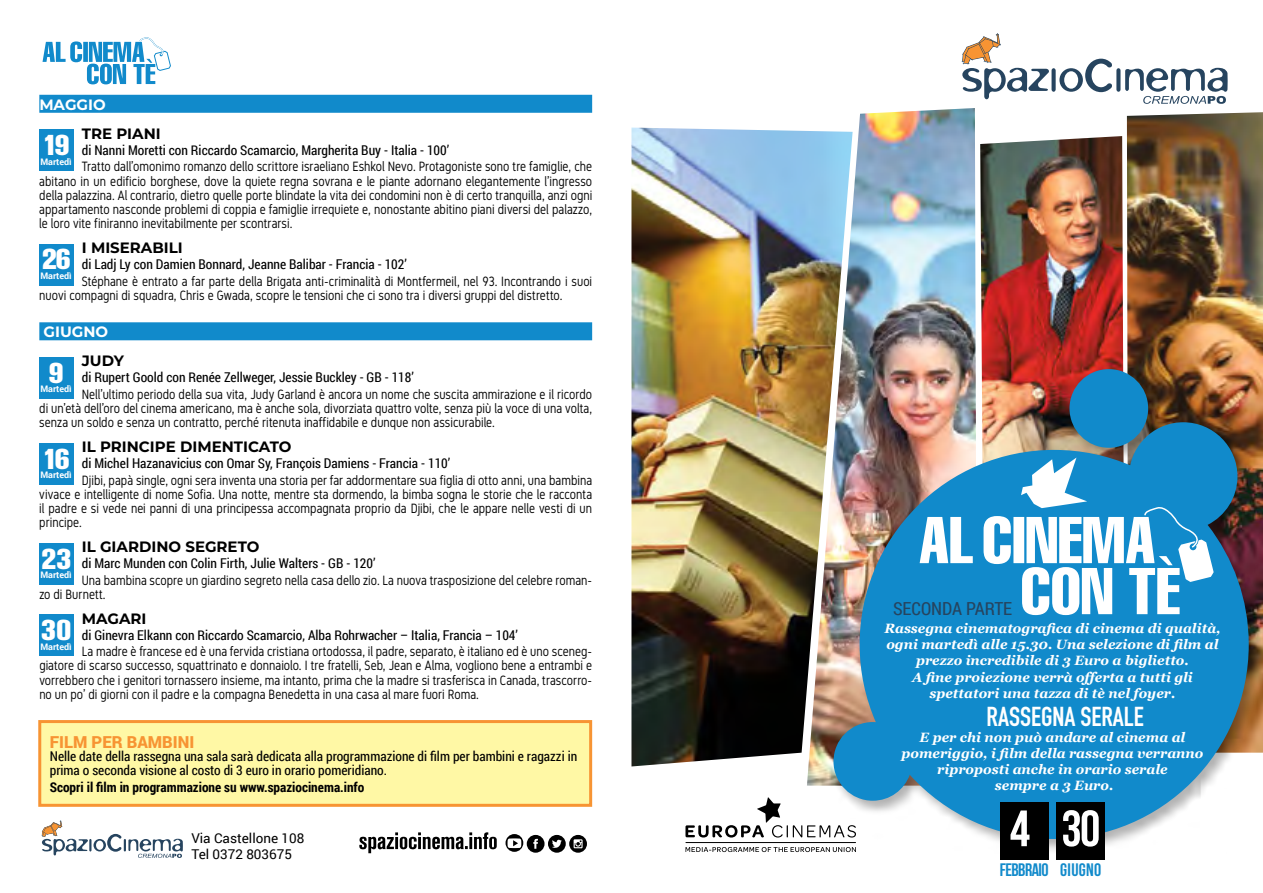
<style>
.page{position:relative;width:1263px;height:893px;background:#fff}
.page>*{position:absolute;margin:0;border:0;box-sizing:border-box;transform-origin:0 0}
.t1{font:700 51px "Bebas Neue";color:#fff}
.t2{font:800 28.5px "Akzidenz Grotesk BE";letter-spacing:-.04em;color:#fff}
.t3{font:700 27px "DIN Condensed";color:#fff}
.t4{font:700 18px "Bebas Neue";letter-spacing:-.03em;color:#118acb}
.t5{font:18px "Roboto Condensed";color:#26445f}
.t6{font:900 16.5px "Roboto";color:#f79433}
.t7{font:700 15px "Montserrat";color:#000}
.t8{font:700 15px "Montserrat";color:#fff}
.t9{font:13.5px/14.2px "Gidole";color:#000;text-align:justify;scale:.9 1}
.t10{font:13.5px/13.5px "Roboto Condensed";color:#000}
.t11{font:italic 700 13.5px/16.2px "Georgia";color:#fff;text-align:center}
.t12{font:700 13.5px "Roboto Condensed";color:#000}
.t13{font:13.5px/16.2px "Roboto";color:#000}
.t14{font:700 9px "Roboto";color:#fff}
</style>
<div class="page">
<img style="left:631px;top:128px;width:176px;height:638px">
<img style="left:807px;top:108px;width:169px;height:678px">
<img style="left:980px;top:136px;width:144px;height:232px">
<img style="left:1127px;top:112px;width:136px;height:256px">
<div style="left:832px;top:368px;width:431px;height:485px;background:#000;opacity:.3"></div>
<img style="left:833px;top:369px;width:416px;height:470px">
<svg style="left:685px;top:797px;width:171px;height:40px"></svg>
<hr style="left:685px;top:842px;width:171px;height:1px;background:#000">
<svg style="left:685px;top:847px;width:171px;height:5px"></svg>
<div style="left:1000px;top:802px;width:48px;height:58px;background:#000"></div>
<div style="left:1056px;top:802px;width:49px;height:58px;background:#000"></div>
<svg style="left:41px;top:820px;width:142px;height:38px"></svg>
<svg style="left:961px;top:33px;width:267px;height:71px"></svg>
<div style="left:39px;top:95px;width:553px;height:18px;background:#118acb"></div>
<div style="left:39px;top:322px;width:553px;height:18px;background:#118acb"></div>
<div style="left:39px;top:130px;width:34px;height:41px;background:#118acb"></div>
<div style="left:39px;top:244px;width:34px;height:41px;background:#118acb"></div>
<div style="left:39px;top:357px;width:34px;height:42px;background:#118acb"></div>
<div style="left:39px;top:443px;width:34px;height:41px;background:#118acb"></div>
<div style="left:39px;top:543px;width:34px;height:41px;background:#118acb"></div>
<div style="left:39px;top:614px;width:34px;height:42px;background:#118acb"></div>
<svg style="left:920px;top:458px;width:296px;height:157px"></svg>
<div style="left:40px;top:722px;width:551px;height:83px;background:#fff8a5"></div>
<div style="left:38px;top:720px;width:554px;height:87px;border:3px solid #f79433"></div>
<svg style="left:43px;top:37px;width:128px;height:47px"></svg>
<svg style="left:359px;top:832px;width:138px;height:21px"></svg>
<svg style="left:505px;top:834px;width:82px;height:19px"></svg>
<p class="t8" style="left:39px;top:94px;width:68px">MAGGIO</p>
<h2 class="t2" style="left:43px;top:129px;width:28px">19</h2>
<p class="t14" style="left:40px;top:155px;width:33px">Martedì</p>
<p class="t7" style="left:82px;top:123px;width:80px">TRE PIANI</p>
<p class="t10" style="left:82px;top:143px;width:369px">di Nanni Moretti con Riccardo Scamarcio, Margherita Buy - Italia - 100’</p>
<p class="t9" style="left:39px;top:159px;width:616px;text-indent:43px">Tratto dall’omonimo romanzo dello scrittore israeliano Eshkol Nevo. Protagoniste sono tre famiglie, che abitano in un edificio borghese, dove la quiete regna sovrana e le piante adornano elegantemente l’ingresso della palazzina. Al contrario, dietro quelle porte blindate la vita dei condomini non è di certo tranquilla, anzi ogni appartamento nasconde problemi di coppia e famiglie irrequiete e, nonostante abitino piani diversi del palazzo, le loro vite finiranno inevitabilmente per scontrarsi.</p>
<h2 class="t2" style="left:42px;top:243px;width:30px">26</h2>
<p class="t14" style="left:40px;top:270px;width:33px">Martedì</p>
<p class="t7" style="left:82px;top:237px;width:102px">I MISERABILI</p>
<p class="t10" style="left:82px;top:257px;width:326px">di Ladj Ly con Damien Bonnard, Jeanne Balibar - Francia - 102’</p>
<p class="t9" style="left:39px;top:274px;width:616px;text-indent:43px">Stéphane è entrato a far parte della Brigata anti-criminalità di Montfermeil, nel 93. Incontrando i suoi nuovi compagni di squadra, Chris e Gwada, scopre le tensioni che ci sono tra i diversi gruppi del distretto.</p>
<p class="t8" style="left:44px;top:321px;width:66px">GIUGNO</p>
<h2 class="t2" style="left:49px;top:356px;width:16px">9</h2>
<p class="t14" style="left:40px;top:383px;width:33px">Martedì</p>
<p class="t7" style="left:82px;top:350px;width:44px">JUDY</p>
<p class="t10" style="left:82px;top:370px;width:333px">di Rupert Goold con Renée Zellweger, Jessie Buckley - GB - 118’</p>
<p class="t9" style="left:39px;top:387px;width:616px;text-indent:43px">Nell’ultimo periodo della sua vita, Judy Garland è ancora un nome che suscita ammirazione e il ricordo di un’età dell’oro del cinema americano, ma è anche sola, divorziata quattro volte, senza più la voce di una volta, senza un soldo e senza un contratto, perché ritenuta inaffidabile e dunque non assicurabile.</p>
<h2 class="t2" style="left:43px;top:442px;width:28px">16</h2>
<p class="t14" style="left:40px;top:469px;width:33px">Martedì</p>
<p class="t7" style="left:82px;top:436px;width:211px">IL PRINCIPE DIMENTICATO</p>
<p class="t10" style="left:82px;top:456px;width:370px">di Michel Hazanavicius con Omar Sy, François Damiens - Francia - 110’</p>
<p class="t9" style="left:39px;top:473px;width:616px;text-indent:43px">Djibi, papà single, ogni sera inventa una storia per far addormentare sua figlia di otto anni, una bambina vivace e intelligente di nome Sofia. Una notte, mentre sta dormendo, la bimba sogna le storie che le racconta il padre e si vede nei panni di una principessa accompagnata proprio da Djibi, che le appare nelle vesti di un principe.</p>
<h2 class="t2" style="left:41px;top:542px;width:31px">23</h2>
<p class="t14" style="left:40px;top:569px;width:33px">Martedì</p>
<p class="t7" style="left:82px;top:536px;width:179px">IL GIARDINO SEGRETO</p>
<p class="t10" style="left:82px;top:556px;width:295px">di Marc Munden con Colin Firth, Julie Walters - GB - 120’</p>
<p class="t9" style="left:39px;top:573px;width:616px;text-indent:43px">Una bambina scopre un giardino segreto nella casa dello zio. La nuova trasposizione del celebre roman&shy;zo di Burnett.</p>
<h2 class="t2" style="left:41px;top:614px;width:32px">30</h2>
<p class="t14" style="left:40px;top:640px;width:33px">Martedì</p>
<p class="t7" style="left:82px;top:607px;width:66px">MAGARI</p>
<p class="t10" style="left:82px;top:628px;width:438px">di Ginevra Elkann con Riccardo Scamarcio, Alba Rohrwacher – Italia, Francia – 104’</p>
<p class="t9" style="left:39px;top:644px;width:616px;text-indent:43px">La madre è francese ed è una fervida cristiana ortodossa, il padre, separato, è italiano ed è uno sceneg&shy;giatore di scarso successo, squattrinato e donnaiolo. I tre fratelli, Seb, Jean e Alma, vogliono bene a entrambi e vorrebbero che i genitori tornassero insieme, ma intanto, prima che la madre si trasferisca in Canada, trascorro&shy;no un po’ di giorni con il padre e la compagna Benedetta in una casa al mare fuori Roma.</p>
<p class="t6" style="left:50px;top:730px;width:146px">FILM PER BAMBINI</p>
<p class="t10" style="left:50px;top:749px;width:529px">Nelle date della rassegna una sala sarà dedicata alla programmazione di film per bambini e ragazzi in prima o seconda visione al costo di 3 euro in orario pomeridiano.</p>
<p class="t12" style="left:50px;top:778px;width:316px">Scopri il film in programmazione su www.spaziocinema.info</p>
<p class="t13" style="left:191px;top:829px;width:115px">Via Castellone 108<br>Tel 0372 803675</p>
<h3 class="t5" style="left:893px;top:596px;width:121px">SECONDA PARTE</h3>
<p class="t11" style="left:884px;top:619px;width:338px">Rassegna cinematografica di cinema di qualità, ogni martedì alle 15.30. Una selezione di film al prezzo incredibile di 3 Euro a biglietto.<br>A fine proiezione verrà offerta a tutti gli spettatori una tazza di tè nel foyer.</p>
<p class="t11" style="left:901px;top:728px;width:303px">E per chi non può andare al cinema al pomeriggio, i film della rassegna verranno riproposti anche in orario serale<br>sempre a 3 Euro.</p>
<h3 class="t3" style="left:986px;top:698px;width:159px">RASSEGNA SERALE</h3>
<h1 class="t1" style="left:1010px;top:801px;width:92px">4 30</h1>
<h3 class="t4" style="left:1000px;top:860px;width:103px">FEBBRAIO GIUGNO</h3>
</div>
